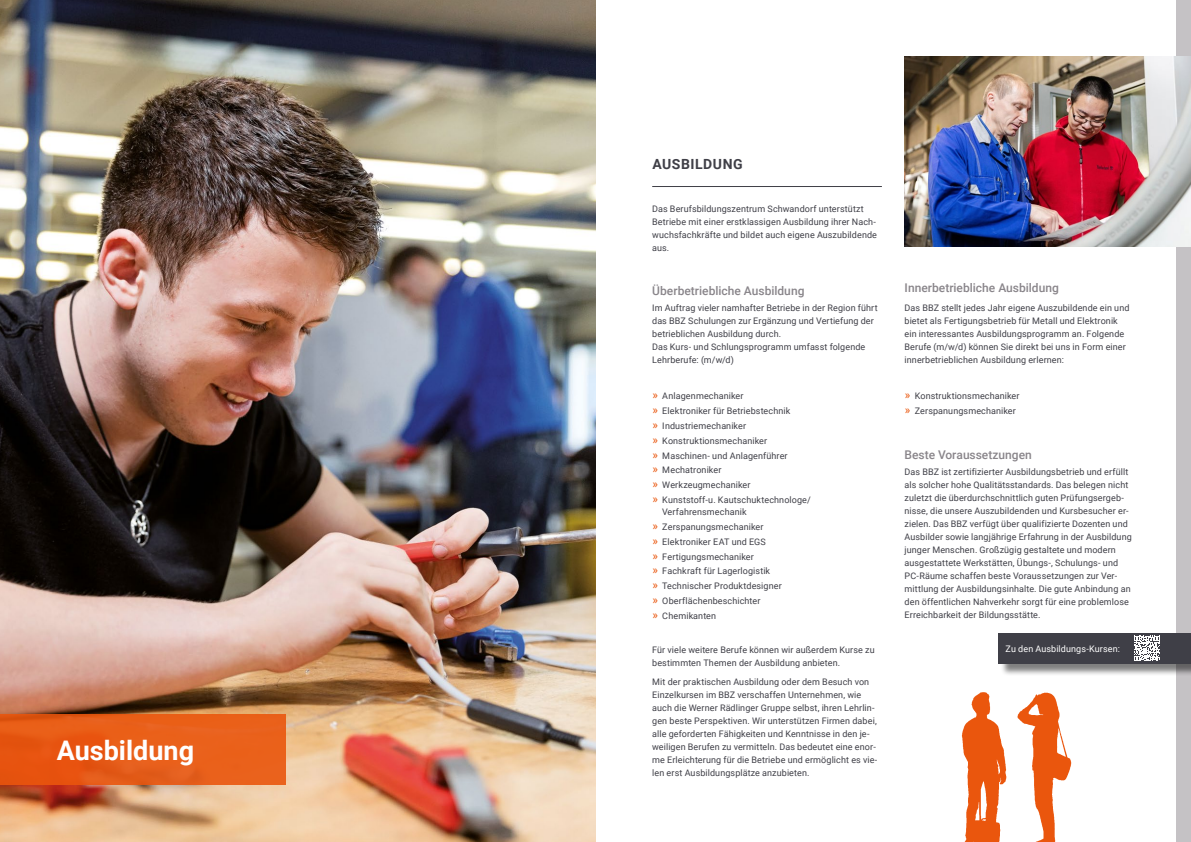
<style>
.page{position:relative;width:1191px;height:842px;background:#fff}
.page>*{position:absolute;margin:0;border:0;box-sizing:border-box;transform-origin:0 0}
.t1{font:700 27px "Roboto";color:#fff}
.t2{font:700 14px "Roboto";letter-spacing:.04em;color:#3f3f47}
.t3{font:500 12px "Roboto";color:#89858a}
.t4{font:9px/13px "Roboto";letter-spacing:.01em;color:#3f3f47}
.t5{font:9px "Roboto";letter-spacing:.01em;color:#fff}
.s1{font-size:11.7px;color:#ea560d}
</style>
<div class="page">
<img style="left:0;top:0;width:595px;height:842px">
<hr style="left:652px;top:186px;width:230px;height:1px;background:#3f3f47">
<div style="left:1176px;top:0;width:15px;height:842px;background:#c5c2c5"></div>
<div style="left:0;top:714px;width:286px;height:71px;background:linear-gradient(to right,#e65510,#ea641e)"></div>
<img style="left:904px;top:57px;width:287px;height:190px">
<img style="left:1022px;top:692px;width:50px;height:150px">
<img style="left:961px;top:692px;width:61px;height:150px">
<div style="left:999px;top:634px;width:192px;height:42px;background:#000;opacity:.5"></div>
<div style="left:998px;top:633px;width:193px;height:31px;background:#3f3f47"></div>
<svg style="left:1134px;top:636px;width:25px;height:25px"></svg>
<h1 class="t1" style="left:57px;top:731px;width:139px">Ausbildung</h1>
<h2 class="t2" style="left:652px;top:154px;width:92px">AUSBILDUNG</h2>
<p class="t4" style="left:652px;top:202px;width:226px">Das Berufsbildungszentrum Schwandorf unterstützt Betriebe mit einer erstklassigen Ausbildung ihrer Nach&shy;wuchsfachkräfte und bildet auch eigene Auszubildende aus.</p>
<h3 class="t3" style="left:652px;top:282px;width:154px">Überbetriebliche Ausbildung</h3>
<p class="t4" style="left:652px;top:301px;width:227px">Im Auftrag vieler namhafter Betriebe in der Region führt das BBZ Schulungen zur Ergänzung und Vertiefung der betrieblichen Ausbildung durch.<br>Das Kurs- und Schlungsprogramm umfasst folgende Lehrberufe: (m/w/d)</p>
<p class="t4" style="left:652px;top:388px;width:160px;line-height:14.8px"><span class="s1">»</span> Anlagenmechaniker<br><span class="s1">»</span> Elektroniker für Betriebstechnik<br><span class="s1">»</span> Industriemechaniker<br><span class="s1">»</span> Konstruktionsmechaniker<br><span class="s1">»</span> Maschinen- und Anlagenführer<br><span class="s1">»</span> Mechatroniker<br><span class="s1">»</span> Werkzeugmechaniker<br><span class="s1">»</span> Kunststoff-u. Kautschuktechnologe/</p>
<p class="t4" style="left:652px;top:504px;width:131px;line-height:14.8px;text-indent:10px">Verfahrensmechanik<br><span class="s1">»</span> Zerspanungsmechaniker<br><span class="s1">»</span> Elektroniker EAT und EGS<br><span class="s1">»</span> Fertigungsmechaniker<br><span class="s1">»</span> Fachkraft für Lagerlogistik<br><span class="s1">»</span> Technischer Produktdesigner <span class="s1">»</span> Oberflächenbeschichter<br><span class="s1">»</span> Chemikanten</p>
<p class="t4" style="left:652px;top:643px;width:224px">Für viele weitere Berufe können wir außerdem Kurse zu bestimmten Themen der Ausbildung anbieten.</p>
<p class="t4" style="left:652px;top:675px;width:227px">Mit der praktischen Ausbildung oder dem Besuch von Einzelkursen im BBZ verschaffen Unternehmen, wie auch die Werner Rädlinger Gruppe selbst, ihren Lehrlin&shy;gen beste Perspektiven. Wir unterstützen Firmen dabei, alle geforderten Fähigkeiten und Kenntnisse in den je&shy;weiligen Berufen zu vermitteln. Das bedeutet eine enor&shy;me Erleichterung für die Betriebe und ermöglicht es vie&shy;len erst Ausbildungsplätze anzubieten.</p>
<h3 class="t3" style="left:904px;top:279px;width:156px">Innerbetriebliche Ausbildung</h3>
<p class="t4" style="left:904px;top:301px;width:226px">Das BBZ stellt jedes Jahr eigene Auszubildende ein und bietet als Fertigungsbetrieb für Metall und Elektronik ein interessantes Ausbildungsprogramm an. Folgende Berufe (m/w/d) können Sie direkt bei uns in Form einer innerbetrieblichen Ausbildung erlernen:</p>
<p class="t4" style="left:904px;top:388px;width:116px;line-height:14.8px"><span class="s1">»</span> Konstruktionsmechaniker <span class="s1">»</span> Zerspanungsmechaniker</p>
<h3 class="t3" style="left:904px;top:446px;width:129px">Beste Voraussetzungen</h3>
<p class="t4" style="left:904px;top:465px;width:229px">Das BBZ ist zertifizierter Ausbildungsbetrieb und erfüllt als solcher hohe Qualitätsstandards. Das belegen nicht zuletzt die überdurchschnittlich guten Prüfungsergeb&shy;nisse, die unsere Auszubildenden und Kursbesucher er&shy;zielen. Das BBZ verfügt über qualifizierte Dozenten und Ausbilder sowie langjährige Erfahrung in der Ausbildung junger Menschen. Großzügig gestaltete und modern ausgestattete Werkstätten, Übungs-, Schulungs- und PC-Räume schaffen beste Voraussetzungen zur Ver&shy;mittlung der Ausbildungsinhalte. Die gute Anbindung an den öffentlichen Nahverkehr sorgt für eine problemlose Erreichbarkeit der Bildungsstätte.</p>
<p class="t5" style="left:1005px;top:642px;width:116px">Zu den Ausbildungs-Kursen:</p>
</div>
